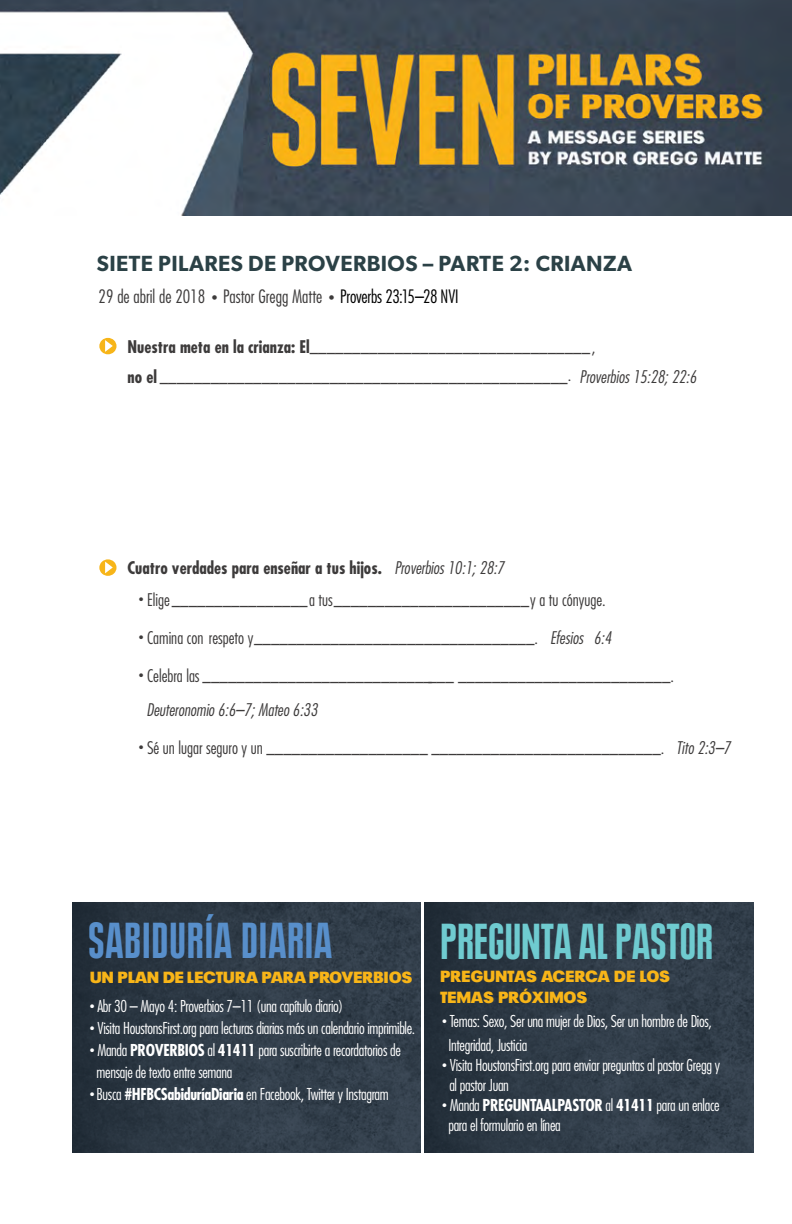
<style>
.page{position:relative;width:792px;height:1224px;background:#fff}
.page>*{position:absolute;margin:0;border:0;box-sizing:border-box;transform-origin:0 0}
.t1{font:900 extra-condensed 50px "Plak";letter-spacing:.02em;color:#6fcbd0}
.t2{font:900 extra-condensed 50px "Plak";letter-spacing:.04em;color:#588fcb}
.t3{font:600 22px "Gibson";letter-spacing:.02em;color:#2b4146}
.t4{font:300 condensed 18px "Futura";color:#3d3b3b}
.t5{font:300 condensed 17px/30px "Futura";color:#3d3b3b}
.t6{font:700 condensed 17px "Futura";color:#3d3b3b}
.t7{font:300 condensed 16px/20px "Futura";letter-spacing:-.02em;color:#fff}
.t8{font:900 16px/21px "Plak";letter-spacing:.02em;color:#f8b518}
.s1{font-size:12px}
.s2{color:#000101}
.s3{font-weight:700}
.s4{font-style:italic}
.s5{font-weight:300;font-style:italic}
.s6{font-size:10px}
</style>
<div class="page">
<img style="left:72px;top:903px;width:348px;height:249px">
<img style="left:424px;top:903px;width:330px;height:249px">
<img style="left:0;top:0;width:792px;height:216px">
<svg style="left:99px;top:338px;width:18px;height:16px"></svg>
<svg style="left:99px;top:559px;width:18px;height:17px"></svg>
<h2 class="t3" style="left:97px;top:250px;width:537px">SIETE PILARES DE PROVERBIOS – PARTE 2: CRIANZA</h2>
<p class="t4" style="left:99px;top:285px;width:362px">29 de abril de 2018 <span class="s1">•</span> Pastor Gregg Matte <span class="s1">•</span> <span class="s2">Proverbs 23:15–28 NVI</span></p>
<p class="t5" style="left:128px;top:330px;width:570px"><span class="s3">Nuestra meta en la crianza: El</span>_________________________________,<br><span class="s3">no el</span> ________________________________________________. <span class="s4">Proverbios 15:28; 22:6</span></p>
<p class="t6" style="left:128px;top:558px;width:378px">Cuatro verdades para enseñar a tus hijos. <span class="s5">Proverbios 10:1; 28:7</span></p>
<p class="t5" style="left:139px;top:583px;width:468px"><span class="s6">•</span> Elige________________a tus_______________________y a tu cónyuge.</p>
<p class="t5" style="left:139px;top:621px;width:474px"><span class="s6">•</span> Camina con respeto y_________________________________. <span class="s4">Efesios 6:4</span></p>
<p class="t5" style="left:146px;top:656px;width:529px;line-height:36px;text-indent:-7px"><span class="s6">•</span> Celebra las ______________________________ _________________________.<br><span class="s4">Deuteronomio 6:6–7; Mateo 6:33</span></p>
<p class="t5" style="left:139px;top:731px;width:593px"><span class="s6">•</span> Sé un lugar seguro y un ___________________ ___________________________. <span class="s4">Tito 2:3–7</span></p>
<h1 class="t2" style="left:89px;top:911px;width:244px">SABIDURÍA DIARIA</h1>
<p class="t8" style="left:90px;top:967px;width:324px">UN PLAN DE LECTURA PARA PROVERBIOS</p>
<p class="t7" style="left:90px;top:996px;width:255px"><span class="s6">•</span> Abr 30 – Mayo 4: Proverbios 7–11 (una capítulo diario)</p>
<p class="t7" style="left:90px;top:1018px;width:327px"><span class="s6">•</span> Visita HoustonsFirst.org para lecturas diarias más un calendario imprimible.</p>
<p class="t7" style="left:97px;top:1039px;width:306px;line-height:22px;text-indent:-7px"><span class="s6">•</span> Manda <span class="s3">PROVERBIOS</span> al <span class="s3">41411</span> para suscribirte a recordatorios de mensaje de texto entre semana</p>
<p class="t7" style="left:90px;top:1084px;width:300px"><span class="s6">•</span> Busca <span class="s3">#HFBCSabiduríaDiaria</span> en Facebook, Twitter y Instagram</p>
<h1 class="t1" style="left:441px;top:912px;width:273px">PREGUNTA AL PASTOR</h1>
<p class="t8" style="left:440px;top:966px;width:231px">PREGUNTAS ACERCA DE LOS<br>TEMAS PRÓXIMOS</p>
<p class="t7" style="left:448px;top:1008px;width:265px;line-height:24px;text-indent:-6px"><span class="s6">•</span> Temas: Sexo, Ser una mujer de Dios, Ser un hombre de Dios,<br>Integridad, Justicia</p>
<p class="t7" style="left:449px;top:1054px;width:272px;text-indent:-7px"><span class="s6">•</span> Visita HoustonsFirst.org para enviar preguntas al pastor Gregg y al pastor Juan</p>
<p class="t7" style="left:448px;top:1094px;width:273px;text-indent:-6px"><span class="s6">•</span> Manda <span class="s3">PREGUNTAALPASTOR</span> al <span class="s3">41411</span> para un enlace para el formulario en línea</p>
</div>
